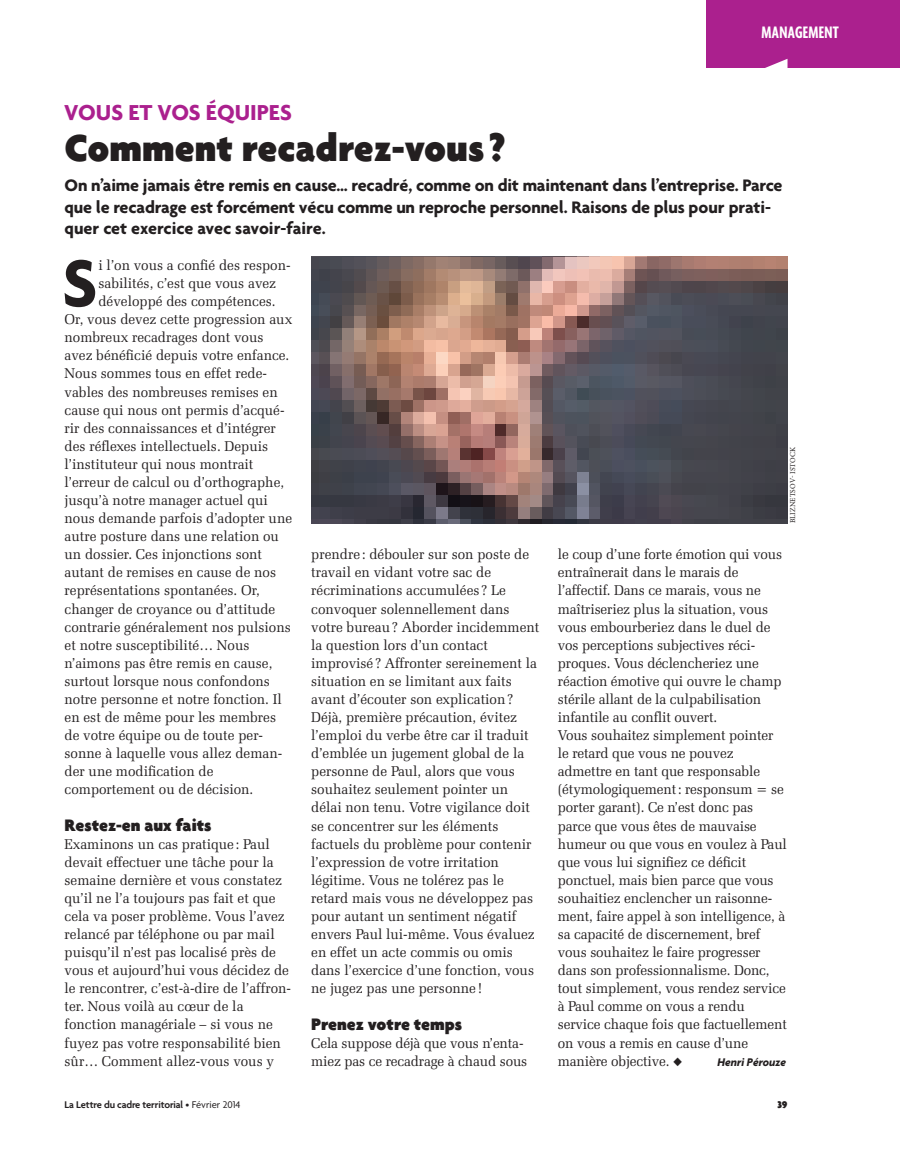
<style>
.page{position:relative;width:900px;height:1151px;background:#fff}
.page>*{position:absolute;margin:0;border:0;box-sizing:border-box;transform-origin:0 0}
.t1{font:700 70.95px "Agenda";color:#231f20}
.t2{font:900 40.5px "Agenda";color:#231f20}
.t3{font:700 23.4px "Agenda";color:#ab208e}
.t4{font:700 18px/21.6px "Agenda";letter-spacing:-.01em;color:#231f20}
.t5{font:900 18px "Agenda";color:#231f20}
.t6{font:700 extra-condensed 18px "Agenda";letter-spacing:.02em;color:#fff}
.t7{font:14.25px/18px "Zapf Elliptical 711 BT";color:#231f20}
.t8{font:italic 700 12px "Agenda";color:#231f20}
.t9{font:600 10.5px "Agenda";letter-spacing:-.01em;color:#231f20}
.t10{font:900 10.5px "Agenda";color:#231f20}
.t11{font:7.5px "Minion Pro";letter-spacing:.01em;color:#231f20}
.s1{font-weight:400}
</style>
<div class="page">
<div style="left:707px;top:0;width:193px;height:68px;background:#ab208e"></div>
<svg style="left:765px;top:59px;width:22px;height:9px"></svg>
<img style="left:311px;top:256px;width:476px;height:267px">
<h3 class="t3" style="left:65px;top:103px;width:229px">VOUS ET VOS ÉQUIPES</h3>
<h2 class="t2" style="left:65px;top:131px;width:443px">Comment recadrez-vous ?</h2>
<p class="t6" style="left:762px;top:26px;width:79px">MANAGEMENT</p>
<p class="t4" style="left:65px;top:176px;width:719px">On n’aime jamais être remis en cause… recadré, comme on dit maintenant dans l’entreprise. Parce que le recadrage est forcément vécu comme un reproche personnel. Raisons de plus pour prati&shy;quer cet exercice avec savoir-faire.</p>
<h1 class="t1" style="left:63px;top:255px;width:36px">S</h1>
<p class="t7" style="left:98px;top:257px;width:194px">i l’on vous a confié des respon-</p>
<p class="t7" style="left:98px;top:275px;width:179px">sabilités, c’est que vous avez</p>
<p class="t7" style="left:98px;top:293px;width:179px">développé des compétences.</p>
<p class="t7" style="left:65px;top:311px;width:229px">Or, vous devez cette progression aux</p>
<p class="t7" style="left:65px;top:329px;width:200px">nombreux recadrages dont vous</p>
<p class="t7" style="left:65px;top:347px;width:226px">avez bénéficié depuis votre enfance.</p>
<p class="t7" style="left:65px;top:365px;width:204px">Nous sommes tous en effet rede-</p>
<p class="t7" style="left:65px;top:384px;width:215px">vables des nombreuses remises en</p>
<p class="t7" style="left:65px;top:402px;width:221px">cause qui nous ont permis d’acqué-</p>
<p class="t7" style="left:65px;top:420px;width:213px">rir des connaissances et d’intégrer</p>
<p class="t7" style="left:65px;top:438px;width:205px">des réflexes intellectuels. Depuis</p>
<p class="t7" style="left:65px;top:456px;width:190px">l’instituteur qui nous montrait</p>
<p class="t7" style="left:65px;top:474px;width:221px">l’erreur de calcul ou d’orthographe,</p>
<p class="t7" style="left:65px;top:492px;width:205px">jusqu’à notre manager actuel qui</p>
<p class="t7" style="left:65px;top:510px;width:229px">nous demande parfois d’adopter une</p>
<p class="t7" style="left:65px;top:528px;width:216px">autre posture dans une relation ou</p>
<p class="t7" style="left:65px;top:546px;width:199px">un dossier. Ces injonctions sont</p>
<p class="t7" style="left:65px;top:564px;width:213px">autant de remises en cause de nos</p>
<p class="t7" style="left:65px;top:582px;width:197px">représentations spontanées. Or,</p>
<p class="t7" style="left:65px;top:600px;width:212px">changer de croyance ou d’attitude</p>
<p class="t7" style="left:65px;top:618px;width:228px">contrarie généralement nos pulsions</p>
<p class="t7" style="left:65px;top:636px;width:186px">et notre susceptibilité… Nous</p>
<p class="t7" style="left:65px;top:655px;width:209px">n’aimons pas être remis en cause,</p>
<p class="t7" style="left:65px;top:673px;width:207px">surtout lorsque nous confondons</p>
<p class="t7" style="left:65px;top:691px;width:219px">notre personne et notre fonction. Il</p>
<p class="t7" style="left:65px;top:709px;width:213px">en est de même pour les membres</p>
<p class="t7" style="left:65px;top:727px;width:200px">de votre équipe ou de toute per-</p>
<p class="t7" style="left:65px;top:745px;width:219px">sonne à laquelle vous allez deman-</p>
<p class="t7" style="left:65px;top:763px;width:150px">der une modification de</p>
<p class="t7" style="left:65px;top:781px;width:190px">comportement ou de décision.</p>
<p class="t5" style="left:65px;top:817px;width:148px">Restez-en aux faits</p>
<p class="t7" style="left:65px;top:835px;width:228px">Examinons un cas pratique : Paul devait effectuer une tâche pour la semaine dernière et vous constatez qu’il ne l’a toujours pas fait et que cela va poser problème. Vous l’avez relancé par téléphone ou par mail puisqu’il n’est pas localisé près de vous et aujourd’hui vous décidez de le rencontrer, c’est-à-dire de l’affron&shy;ter. Nous voilà au cœur de la fonction managériale – si vous ne fuyez pas votre responsabilité bien sûr… Comment allez-vous vous y</p>
<p class="t7" style="left:311px;top:546px;width:230px">prendre : débouler sur son poste de travail en vidant votre sac de récriminations accumulées ? Le convoquer solennellement dans votre bureau ? Aborder incidemment la question lors d’un contact improvisé ? Affronter sereinement la situation en se limitant aux faits avant d’écouter son explication ?<br>Déjà, première précaution, évitez l’emploi du verbe être car il traduit d’emblée un jugement global de la personne de Paul, alors que vous souhaitez seulement pointer un délai non tenu. Votre vigilance doit se concentrer sur les éléments factuels du problème pour contenir l’expression de votre irritation légitime. Vous ne tolérez pas le retard mais vous ne développez pas pour autant un sentiment négatif envers Paul lui-même. Vous évaluez en effet un acte commis ou omis dans l’exercice d’une fonction, vous ne jugez pas une personne !</p>
<p class="t5" style="left:311px;top:1016px;width:152px">Prenez votre temps</p>
<p class="t7" style="left:311px;top:1034px;width:218px">Cela suppose déjà que vous n’enta&shy;miez pas ce recadrage à chaud sous</p>
<p class="t11" style="left:790px;top:523px;width:77px;rotate:-90deg">BLIZNETSOV- ISTOCK</p>
<p class="t7" style="left:558px;top:546px;width:231px">le coup d’une forte émotion qui vous entraînerait dans le marais de l’affectif. Dans ce marais, vous ne maîtriseriez plus la situation, vous vous embourberiez dans le duel de vos perceptions subjectives réci&shy;proques. Vous déclencheriez une réaction émotive qui ouvre le champ stérile allant de la culpabilisation infantile au conflit ouvert.<br>Vous souhaitez simplement pointer le retard que vous ne pouvez admettre en tant que responsable (étymologiquement : responsum = se porter garant). Ce n’est donc pas parce que vous êtes de mauvaise humeur ou que vous en voulez à Paul que vous lui signifiez ce déficit ponctuel, mais bien parce que vous souhaitiez enclencher un raisonne&shy;ment, faire appel à son intelligence, à sa capacité de discernement, bref vous souhaitez le faire progresser dans son professionnalisme. Donc, tout simplement, vous rendez service à Paul comme on vous a rendu service chaque fois que factuellement on vous a remis en cause d’une manière objective. ◆</p>
<p class="t8" style="left:717px;top:1056px;width:70px">Henri Pérouze</p>
<p class="t9" style="left:65px;top:1100px;width:177px">La Lettre du cadre territorial <span class="s1">• Février 2014</span></p>
<p class="t10" style="left:777px;top:1100px;width:12px">39</p>
</div>
